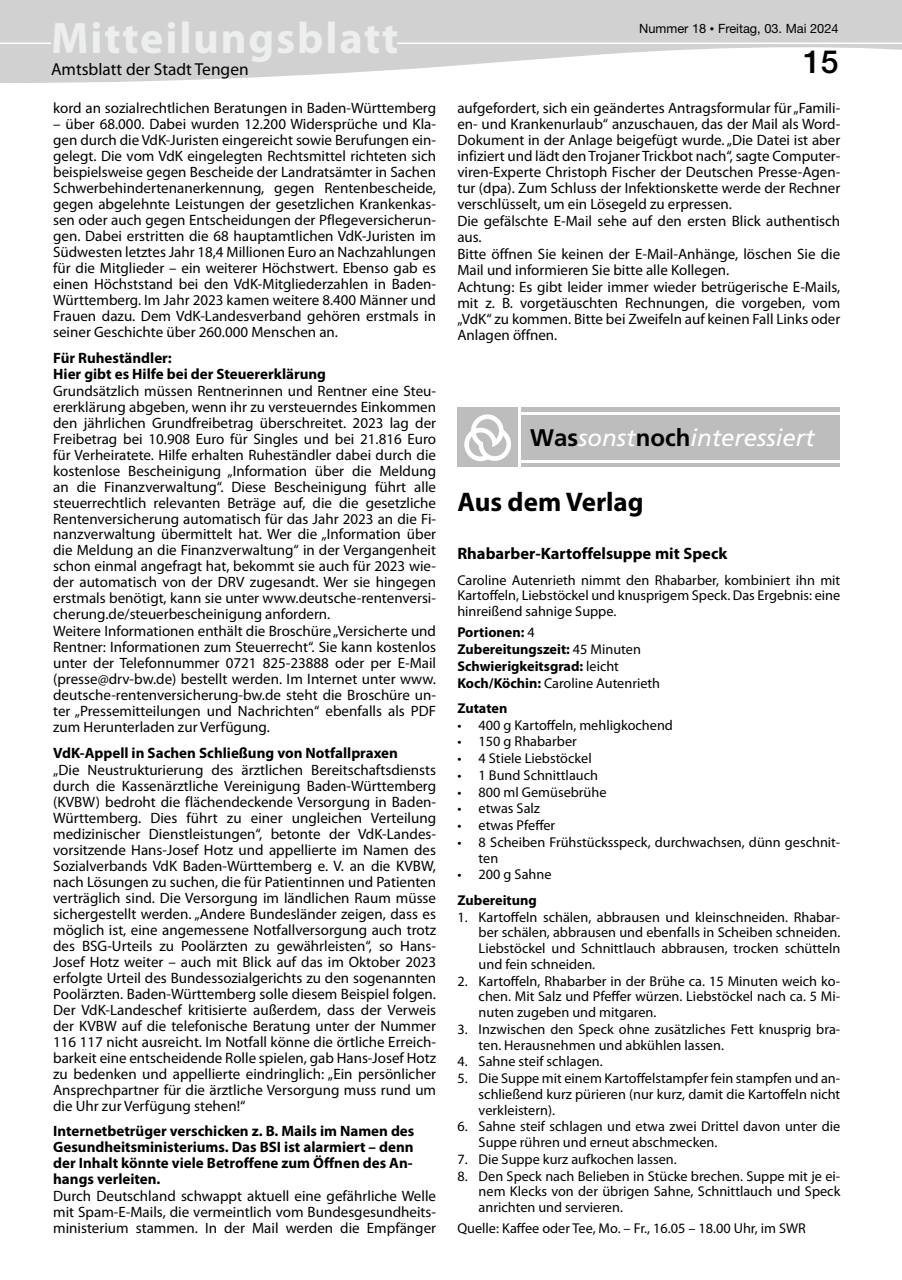
<style>
.page{position:relative;width:902px;height:1280px;background:#fff}
.page>*{position:absolute;margin:0;border:0;box-sizing:border-box;transform-origin:0 0}
.t1{font:700 44.25px "Myriad Pro";letter-spacing:.04em;color:#edefee}
.t2{font:500 31.95px "Helvetica Neue LT Pro";color:#000}
.t3{font:700 27px "Myriad Pro";color:#000}
.t4{font:italic 24px "Frutiger";color:#fff}
.t5{font:17.4px "Myriad Pro";color:#000}
.t6{font:700 16.5px "Myriad Pro";color:#000}
.t7{font:15px/15.9px "Myriad Pro";color:#000;text-align:justify}
.t8{font:700 15px/16px "Myriad Pro";color:#000}
.t9{font:14.25px/15.8px "Myriad Pro";color:#000;text-align:justify}
.t10{font:700 14.25px/16.8px "Myriad Pro";color:#000}
.t11{font:12.75px "Helvetica Neue LT Pro";color:#000}
.s1{font-size:12.9px}
.s2{font-size:9px}
.s3{font-weight:700;font-style:normal;color:#000}
.s4{font-weight:400}
</style>
<div class="page">
<svg style="left:1px;top:0;width:900px;height:83px;fill:#d1d1d1"></svg>
<svg style="left:0;top:0;width:1px;height:83px"></svg>
<div style="left:53px;top:22px;width:344px;height:40px;background:#d1d1d1"></div>
<hr style="left:0;top:43px;width:51px;height:1px;background:#fff">
<hr style="left:397px;top:43px;width:504px;height:1px;background:#fff">
<div style="left:521px;top:415px;width:319px;height:45px;background:#bdbdbd"></div>
<hr style="left:521px;top:463px;width:319px;height:4px;background:#bdbdbd">
<div style="left:521px;top:407px;width:319px;height:5px;background:#bdbdbd"></div>
<div style="left:457px;top:407px;width:60px;height:60px;background:#bdbdbd"></div>
<svg style="left:464px;top:414px;width:47px;height:47px"></svg>
<h1 class="t1" style="left:51px;top:9px;width:349px">Mitteilungsblatt</h1>
<p class="t11" style="left:639px;top:20px;width:201px">Nummer <span class="s1">18</span> <span class="s2">•</span> Freitag, 03. Mai 2024</p>
<p class="t5" style="left:51px;top:59px;width:199px">Amtsblatt der Stadt Tengen</p>
<h2 class="t2" style="left:803px;top:43px;width:37px">15</h2>
<p class="t7" style="left:53px;top:100px;width:384px">kord an sozialrechtlichen Beratungen in Baden-Württemberg</p>
<p class="t7" style="left:53px;top:116px;width:384px">– über 68.000. Dabei wurden 12.200 Widersprüche und Kla&shy;gen durch die VdK-Juristen eingereicht sowie Berufungen ein&shy;gelegt. Die vom VdK eingelegten Rechtsmittel richteten sich beispielsweise gegen Bescheide der Landratsämter in Sachen Schwerbehindertenanerkennung, gegen Rentenbescheide, gegen abgelehnte Leistungen der gesetzlichen Krankenkas&shy;sen oder auch gegen Entscheidungen der Pflegeversicherun&shy;gen. Dabei erstritten die 68 hauptamtlichen VdK-Juristen im Südwesten letztes Jahr 18,4 Millionen Euro an Nachzahlungen für die Mitglieder – ein weiterer Höchstwert. Ebenso gab es einen Höchststand bei den VdK-Mitgliederzahlen in Baden-Württemberg. Im Jahr 2023 kamen weitere 8.400 Männer und Frauen dazu. Dem VdK-Landesverband gehören erstmals in seiner Geschichte über 260.000 Menschen an.</p>
<p class="t8" style="left:53px;top:349px;width:274px">Für Ruheständler:<br>Hier gibt es Hilfe bei der Steuererklärung</p>
<p class="t7" style="left:53px;top:382px;width:384px;text-align:left">Grundsätzlich müssen Rentnerinnen und Rentner eine Steu&shy;ererklärung abgeben, wenn ihr zu versteuerndes Einkommen den jährlichen Grundfreibetrag überschreitet. 2023 lag der Freibetrag bei 10.908 Euro für Singles und bei 21.816 Euro für Verheiratete. Hilfe erhalten Ruheständler dabei durch die kostenlose Bescheinigung „Information über die Meldung an die Finanzverwaltung“. Diese Bescheinigung führt alle steuerrechtlich relevanten Beträge auf, die die gesetzliche Rentenversicherung automatisch für das Jahr 2023 an die Fi&shy;nanzverwaltung übermittelt hat. Wer die „Information über die Meldung an die Finanzverwaltung“ in der Vergangenheit schon einmal angefragt hat, bekommt sie auch für 2023 wie&shy;der automatisch von der DRV zugesandt. Wer sie hingegen erstmals benötigt, kann sie unter www.deutsche-rentenversi&shy;cherung.de/steuerbescheinigung anfordern.<br>Weitere Informationen enthält die Broschüre „Versicherte und Rentner: Informationen zum Steuerrecht“. Sie kann kostenlos unter der Telefonnummer 0721 825-23888 oder per E-Mail (presse@drv-bw.de) bestellt werden. Im Internet unter www. deutsche-rentenversicherung-bw.de steht die Broschüre un&shy;ter „Pressemitteilungen und Nachrichten“ ebenfalls als PDF zum Herunterladen zur Verfügung.</p>
<p class="t8" style="left:53px;top:744px;width:346px">VdK-Appell in Sachen Schließung von Notfallpraxen</p>
<p class="t7" style="left:53px;top:762px;width:384px">„Die Neustrukturierung des ärztlichen Bereitschaftsdiensts durch die Kassenärztliche Vereinigung Baden-Württemberg (KVBW) bedroht die flächendeckende Versorgung in Baden-Württemberg. Dies führt zu einer ungleichen Verteilung medizinischer Dienstleistungen“, betonte der VdK-Landes&shy;vorsitzende Hans-Josef Hotz und appellierte im Namen des Sozialverbands VdK Baden-Württemberg e. V. an die KVBW, nach Lösungen zu suchen, die für Patientinnen und Patienten verträglich sind. Die Versorgung im ländlichen Raum müsse sichergestellt werden. „Andere Bundesländer zeigen, dass es möglich ist, eine angemessene Notfallversorgung auch trotz des BSG-Urteils zu Poolärzten zu gewährleisten“, so Hans-Josef Hotz weiter – auch mit Blick auf das im Oktober 2023 erfolgte Urteil des Bundessozialgerichts zu den sogenannten Poolärzten. Baden-Württemberg solle diesem Beispiel folgen.<br>Der VdK-Landeschef kritisierte außerdem, dass der Verweis der KVBW auf die telefonische Beratung unter der Nummer 116 117 nicht ausreicht. Im Notfall könne die örtliche Erreich&shy;barkeit eine entscheidende Rolle spielen, gab Hans-Josef Hotz zu bedenken und appellierte eindringlich: „Ein persönlicher Ansprechpartner für die ärztliche Versorgung muss rund um die Uhr zur Verfügung stehen!“</p>
<p class="t8" style="left:53px;top:1123px;width:362px;text-align:justify">Internetbetrüger verschicken z. B. Mails im Namen des Gesundheitsministeriums. Das BSI ist alarmiert – denn der Inhalt könnte viele Betroffene zum Öffnen des An&shy;hangs verleiten.</p>
<p class="t7" style="left:53px;top:1188px;width:384px">Durch Deutschland schwappt aktuell eine gefährliche Welle mit Spam-E-Mails, die vermeintlich vom Bundesgesundheits&shy;ministerium stammen. In der Mail werden die Empfänger</p>
<p class="t7" style="left:457px;top:100px;width:384px;text-align:left">aufgefordert, sich ein geändertes Antragsformular für „Famili&shy;en- und Krankenurlaub“ anzuschauen, das der Mail als Word-Dokument in der Anlage beigefügt wurde. „Die Datei ist aber infiziert und lädt den Trojaner Trickbot nach“, sagte Computer&shy;viren-Experte Christoph Fischer der Deutschen Presse-Agen&shy;tur (dpa). Zum Schluss der Infektionskette werde der Rechner verschlüsselt, um ein Lösegeld zu erpressen.<br>Die gefälschte E-Mail sehe auf den ersten Blick authentisch aus.<br>Bitte öffnen Sie keinen der E-Mail-Anhänge, löschen Sie die Mail und informieren Sie bitte alle Kollegen.<br>Achtung: Es gibt leider immer wieder betrügerische E-Mails, mit z. B. vorgetäuschten Rechnungen, die vorgeben, vom „VdK“ zu kommen. Bitte bei Zweifeln auf keinen Fall Links oder Anlagen öffnen.</p>
<h3 class="t4" style="left:530px;top:424px;width:286px"><span class="s3">Was</span>sonst<span class="s3">noch</span>interessiert</h3>
<h3 class="t3" style="left:457px;top:484px;width:188px">Aus dem Verlag</h3>
<p class="t6" style="left:457px;top:543px;width:271px">Rhabarber-Kartoffelsuppe mit Speck</p>
<p class="t9" style="left:457px;top:572px;width:384px">Caroline Autenrieth nimmt den Rhabarber, kombiniert ihn mit Kartoffeln, Liebstöckel und knusprigem Speck. Das Ergebnis: eine hinreißend sahnige Suppe.</p>
<p class="t10" style="left:457px;top:623px;width:204px">Portionen: <span class="s4">4<br></span>Zubereitungszeit: <span class="s4">45 Minuten<br></span>Schwierigkeitsgrad: <span class="s4">leicht<br></span>Koch/Köchin: <span class="s4">Caroline Autenrieth</span></p>
<p class="t10" style="left:457px;top:699px;width:52px">Zutaten</p>
<p class="t9" style="left:457px;top:717px;width:217px">• 400 g Kartoffeln, mehligkochend</p>
<p class="t9" style="left:457px;top:733px;width:121px">• 150 g Rhabarber</p>
<p class="t9" style="left:457px;top:750px;width:136px">• 4 Stiele Liebstöckel</p>
<p class="t9" style="left:457px;top:767px;width:142px">• 1 Bund Schnittlauch</p>
<p class="t9" style="left:457px;top:784px;width:151px">• 800 ml Gemüsebrühe</p>
<p class="t9" style="left:457px;top:800px;width:84px">• etwas Salz</p>
<p class="t9" style="left:457px;top:817px;width:99px">• etwas Pfeffer</p>
<p class="t9" style="left:478px;top:834px;width:363px;text-indent:-21px">• 8 Scheiben Frühstücksspeck, durchwachsen, dünn geschnit&shy;ten</p>
<p class="t9" style="left:457px;top:866px;width:96px">• 200 g Sahne</p>
<p class="t10" style="left:457px;top:891px;width:81px">Zubereitung</p>
<p class="t9" style="left:478px;top:909px;width:363px;text-indent:-21px">1. Kartoffeln schälen, abbrausen und kleinschneiden. Rhabar&shy;ber schälen, abbrausen und ebenfalls in Scheiben schneiden.<br>Liebstöckel und Schnittlauch abbrausen, trocken schütteln und fein schneiden.</p>
<p class="t9" style="left:478px;top:973px;width:363px;text-indent:-21px">2. Kartoffeln, Rhabarber in der Brühe ca. 15 Minuten weich ko&shy;chen. Mit Salz und Pfeffer würzen. Liebstöckel nach ca. 5 Mi&shy;nuten zugeben und mitgaren.</p>
<p class="t9" style="left:478px;top:1021px;width:363px;text-indent:-21px">3. Inzwischen den Speck ohne zusätzliches Fett knusprig bra&shy;ten. Herausnehmen und abkühlen lassen.</p>
<p class="t9" style="left:457px;top:1053px;width:147px">4. Sahne steif schlagen.</p>
<p class="t9" style="left:478px;top:1070px;width:363px;text-indent:-21px">5. Die Suppe mit einem Kartoffelstampfer fein stampfen und an&shy;schließend kurz pürieren (nur kurz, damit die Kartoffeln nicht verkleistern).</p>
<p class="t9" style="left:478px;top:1118px;width:363px;text-indent:-21px">6. Sahne steif schlagen und etwa zwei Drittel davon unter die<br>Suppe rühren und erneut abschmecken.</p>
<p class="t9" style="left:457px;top:1151px;width:221px">7. Die Suppe kurz aufkochen lassen.</p>
<p class="t9" style="left:478px;top:1168px;width:363px;text-indent:-21px">8. Den Speck nach Belieben in Stücke brechen. Suppe mit je ei&shy;nem Klecks von der übrigen Sahne, Schnittlauch und Speck anrichten und servieren.</p>
<p class="t9" style="left:457px;top:1220px;width:350px">Quelle: Kaffee oder Tee, Mo. – Fr., 16.05 – 18.00 Uhr, im SWR</p>
</div>
